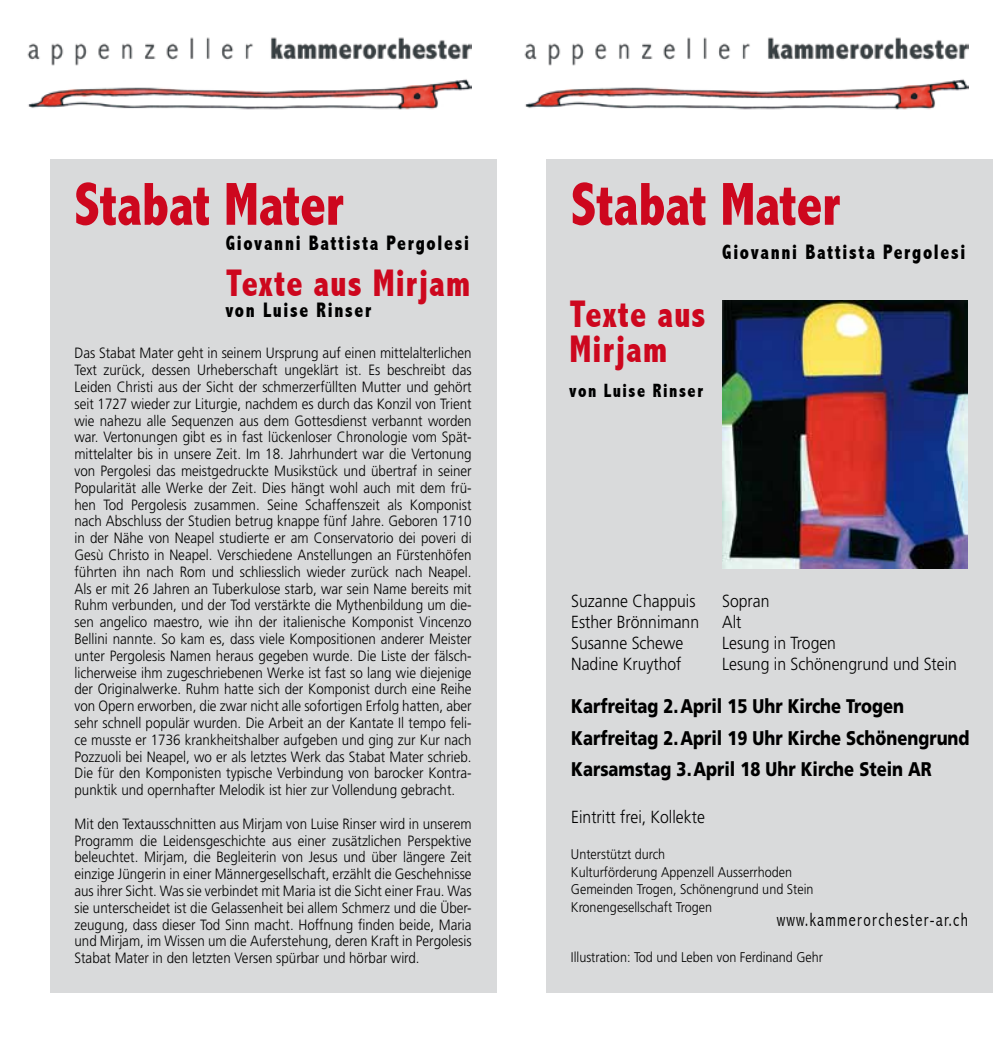
<style>
.page{position:relative;width:993px;height:1042px;background:#fff}
.page>*{position:absolute;margin:0;border:0;box-sizing:border-box;transform-origin:0 0}
.t1{font:800 condensed 61.25px "Abadi";letter-spacing:-.005em;color:#cd071e;scale:.9 1}
.t2{font:800 condensed 38.5px/35px "Abadi";letter-spacing:.03em;color:#cd071e;scale:.9 1}
.t3{font:800 condensed 21px "Abadi";letter-spacing:.09em;color:#000;scale:.9 1}
.t4{font:900 19.78px/31.5px "Frutiger";color:#000;scale:.83 1}
.t5{font:300 condensed 19.25px "Abadi";letter-spacing:.07em;color:#000;scale:.9 1}
.t6{font:800 condensed 19.25px "Abadi";letter-spacing:.09em;color:#000;scale:.9 1}
.t7{font:300 17.5px/21px "Frutiger";color:#000;scale:.9 1}
.t8{font:300 14.88px/16.8px "Frutiger";color:#000;text-align:justify;scale:.9 1}
.t9{font:300 14px/17.5px "Frutiger";color:#000;scale:.9 1}
</style>
<div class="page">
<div style="left:50px;top:159px;width:446px;height:833px;background:#d9dadb"></div>
<div style="left:546px;top:159px;width:446px;height:833px;background:#d9dadb"></div>
<img style="left:27px;top:37px;width:444px;height:73px">
<img style="left:524px;top:37px;width:443px;height:73px">
<img style="left:722px;top:300px;width:245px;height:269px">
<p class="t1" style="left:74px;top:169px;width:300px">Stabat Mater</p>
<p class="t1" style="left:570px;top:169px;width:300px">Stabat Mater</p>
<p class="t3" style="left:722px;top:240px;width:272px">Giovanni Battista Pergolesi</p>
<p class="t3" style="left:225px;top:231px;width:272px">Giovanni Battista Pergolesi</p>
<p class="t2" style="left:225px;top:265px;width:273px">Texte aus Mirjam</p>
<p class="t3" style="left:225px;top:298px;width:163px">von Luise Rinser</p>
<p class="t2" style="left:569px;top:296px;width:153px">Texte aus<br>Mirjam</p>
<p class="t6" style="left:569px;top:379px;width:150px">von Luise Rinser</p>
<p class="t8" style="left:74px;top:345px;width:443px">Das Stabat Mater geht in seinem Ursprung auf einen mittelalterlichen Text zurück, dessen Urheberschaft ungeklärt ist. Es beschreibt das Leiden Christi aus der Sicht der schmerzerfüllten Mutter und gehört seit 1727 wieder zur Liturgie, nachdem es durch das Konzil von Trient wie nahezu alle Sequenzen aus dem Gottesdienst verbannt worden war. Vertonungen gibt es in fast lückenloser Chronologie vom Spät&shy;mittelalter bis in unsere Zeit. Im 18. Jahrhundert war die Vertonung von Pergolesi das meistgedruckte Musikstück und übertraf in seiner Popularität alle Werke der Zeit. Dies hängt wohl auch mit dem frü&shy;hen Tod Pergolesis zusammen. Seine Schaffenszeit als Komponist nach Abschluss der Studien betrug knappe fünf Jahre. Geboren 1710 in der Nähe von Neapel studierte er am Conservatorio dei poveri di Gesù Christo in Neapel. Verschiedene Anstellungen an Fürstenhöfen führten ihn nach Rom und schliesslich wieder zurück nach Neapel.<br>Als er mit 26 Jahren an Tuberkulose starb, war sein Name bereits mit Ruhm verbunden, und der Tod verstärkte die Mythenbildung um die&shy;sen angelico maestro, wie ihn der italienische Komponist Vincenzo Bellini nannte. So kam es, dass viele Kompositionen anderer Meister unter Pergolesis Namen heraus gegeben wurde. Die Liste der fälsch&shy;licherweise ihm zugeschriebenen Werke ist fast so lang wie diejenige der Originalwerke. Ruhm hatte sich der Komponist durch eine Reihe von Opern erworben, die zwar nicht alle sofortigen Erfolg hatten, aber sehr schnell populär wurden. Die Arbeit an der Kantate Il tempo feli&shy;ce musste er 1736 krankheitshalber aufgeben und ging zur Kur nach Pozzuoli bei Neapel, wo er als letztes Werk das Stabat Mater schrieb.<br>Die für den Komponisten typische Verbindung von barocker Kontra&shy;punktik und opernhafter Melodik ist hier zur Vollendung gebracht.</p>
<p class="t8" style="left:74px;top:815px;width:442px">Mit den Textausschnitten aus Mirjam von Luise Rinser wird in unserem Programm die Leidensgeschichte aus einer zusätzlichen Perspektive beleuchtet. Mirjam, die Begleiterin von Jesus und über längere Zeit einzige Jüngerin in einer Männergesellschaft, erzählt die Geschehnisse aus ihrer Sicht. Was sie verbindet mit Maria ist die Sicht einer Frau. Was sie unterscheidet ist die Gelassenheit bei allem Schmerz und die Über&shy;zeugung, dass dieser Tod Sinn macht. Hoffnung finden beide, Maria und Mirjam, im Wissen um die Auferstehung, deren Kraft in Pergolesis Stabat Mater in den letzten Versen spürbar und hörbar wird.</p>
<p class="t7" style="left:571px;top:591px;width:143px">Suzanne Chappuis<br>Esther Brönnimann<br>Susanne Schewe<br>Nadine Kruythof</p>
<p class="t7" style="left:722px;top:591px;width:262px">Sopran<br>Alt<br>Lesung in Trogen<br>Lesung in Schönengrund und Stein</p>
<p class="t4" style="left:571px;top:690px;width:481px">Karfreitag 2. April 15 Uhr Kirche Trogen<br>Karfreitag 2. April 19 Uhr Kirche Schönengrund<br>Karsamstag 3. April 18 Uhr Kirche Stein AR</p>
<p class="t7" style="left:571px;top:806px;width:150px">Eintritt frei, Kollekte</p>
<p class="t9" style="left:570px;top:845px;width:271px">Unterstützt durch<br>Kulturförderung Appenzell Ausserrhoden Gemeinden Trogen, Schönengrund und Stein Kronengesellschaft Trogen</p>
<p class="t9" style="left:570px;top:949px;width:281px">Illustration: Tod und Leben von Ferdinand Gehr</p>
<p class="t5" style="left:776px;top:909px;width:214px">www.kammerorchester-ar.ch</p>
</div>
